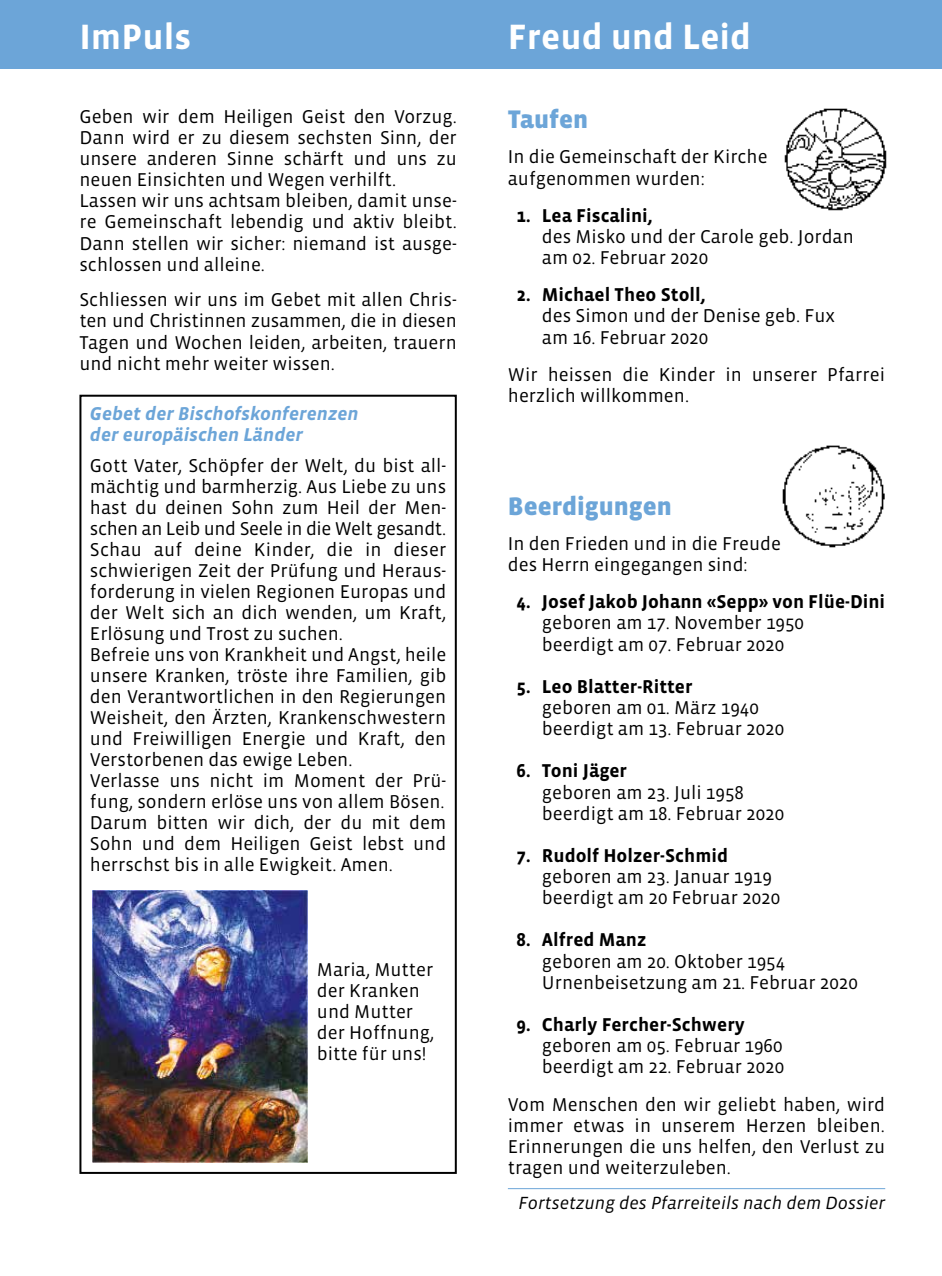
<style>
.page{position:relative;width:942px;height:1276px;background:#fff}
.page>*{position:absolute;margin:0;border:0;box-sizing:border-box;transform-origin:0 0}
.t1{font:700 36px "Vista Sans";color:#fff}
.t2{font:900 26px "Vista Sans";color:#6ca5d8}
.t3{font:19px/21.2px "Vista Sans";color:#000}
.t4{font:700 19px "Vista Sans";color:#000}
.t5{font:italic 700 19px/21px "Vista Sans";color:#6ca5d8}
.t6{font:italic 18px "Vista Sans";color:#000}
</style>
<div class="page">
<div style="left:79px;top:395px;width:377px;height:779px;border:2px solid #000"></div>
<div style="left:0;top:0;width:941px;height:68px;background:#6ca5d8"></div>
<img style="left:93px;top:890px;width:214px;height:272px">
<img style="left:784px;top:108px;width:103px;height:103px">
<img style="left:782px;top:445px;width:103px;height:103px">
<hr style="left:507px;top:1188px;width:377px;height:1px;background:#6ca5d8">
<h1 class="t1" style="left:79px;top:19px;width:113px">ImPuls</h1>
<h1 class="t1" style="left:507px;top:19px;width:245px">Freud und Leid</h1>
<p class="t3" style="left:79px;top:106px;width:379px">Geben wir dem Heiligen Geist den Vorzug.<br>Dann wird er zu diesem sechsten Sinn, der unsere anderen Sinne schärft und uns zu neuen Einsichten und Wegen verhilft.<br>Lassen wir uns achtsam bleiben, damit unse&shy;re Gemeinschaft lebendig und aktiv bleibt.<br>Dann stellen wir sicher: niemand ist ausge&shy;schlossen und alleine.</p>
<p class="t3" style="left:79px;top:290px;width:379px;text-align:justify">Schliessen wir uns im Gebet mit allen Chris&shy;ten und Christinnen zusammen, die in diesen Tagen und Wochen leiden, arbeiten, trauern und nicht mehr weiter wissen.</p>
<p class="t5" style="left:90px;top:404px;width:270px">Gebet der Bischofskonferenzen der europäischen Länder</p>
<p class="t3" style="left:90px;top:456px;width:358px">Gott Vater, Schöpfer der Welt, du bist all&shy;mächtig und barmherzig. Aus Liebe zu uns hast du deinen Sohn zum Heil der Men&shy;schen an Leib und Seele in die Welt gesandt.<br>Schau auf deine Kinder, die in dieser schwierigen Zeit der Prüfung und Heraus&shy;forderung in vielen Regionen Europas und der Welt sich an dich wenden, um Kraft, Erlösung und Trost zu suchen.<br>Befreie uns von Krankheit und Angst, heile unsere Kranken, tröste ihre Familien, gib den Verantwortlichen in den Regierungen Weisheit, den Ärzten, Krankenschwestern und Freiwilligen Energie und Kraft, den Verstorbenen das ewige Leben.<br>Verlasse uns nicht im Moment der Prü-- fung, sondern erlöse uns von allem Bösen.<br>Darum bitten wir dich, der du mit dem Sohn und dem Heiligen Geist lebst und herrschst bis in alle Ewigkeit. Amen.</p>
<p class="t3" style="left:317px;top:959px;width:119px">Maria, Mutter der Kranken und Mutter der Hoffnung, bitte für uns!</p>
<h2 class="t2" style="left:507px;top:106px;width:82px">Taufen</h2>
<p class="t3" style="left:507px;top:147px;width:261px">In die Gemeinschaft der Kirche aufgenommen wurden:</p>
<p class="t4" style="left:516px;top:206px;width:138px">1. Lea Fiscalini,</p>
<p class="t3" style="left:541px;top:226px;width:313px">des Misko und der Carole geb. Jordan am 02. Februar 2020</p>
<p class="t4" style="left:516px;top:285px;width:191px">2. Michael Theo Stoll,</p>
<p class="t3" style="left:541px;top:306px;width:294px">des Simon und der Denise geb. Fux am 16. Februar 2020</p>
<p class="t3" style="left:507px;top:364px;width:378px">Wir heissen die Kinder in unserer Pfarrei herzlich willkommen.</p>
<h2 class="t2" style="left:507px;top:492px;width:165px">Beerdigungen</h2>
<p class="t3" style="left:507px;top:533px;width:274px">In den Frieden und in die Freude des Herrn eingegangen sind:</p>
<p class="t4" style="left:516px;top:592px;width:370px">4. Josef Jakob Johann «Sepp» von Flüe-Dini</p>
<p class="t3" style="left:541px;top:613px;width:263px">geboren am 17. November 1950 beerdigt am 07. Februar 2020</p>
<p class="t4" style="left:516px;top:677px;width:178px">5. Leo Blatter-Ritter</p>
<p class="t3" style="left:541px;top:697px;width:244px">geboren am 01. März 1940 beerdigt am 13. Februar 2020</p>
<p class="t4" style="left:516px;top:761px;width:112px">6. Toni Jäger</p>
<p class="t3" style="left:541px;top:782px;width:244px">geboren am 23. Juli 1958 beerdigt am 18. Februar 2020</p>
<p class="t4" style="left:516px;top:846px;width:213px">7. Rudolf Holzer-Schmid</p>
<p class="t3" style="left:541px;top:866px;width:240px">geboren am 23. Januar 1919 beerdigt am 20 Februar 2020</p>
<p class="t4" style="left:516px;top:930px;width:131px">8. Alfred Manz</p>
<p class="t3" style="left:541px;top:951px;width:317px">geboren am 20. Oktober 1954<br>Urnenbeisetzung am 21. Februar 2020</p>
<p class="t4" style="left:516px;top:1015px;width:230px">9. Charly Fercher-Schwery</p>
<p class="t3" style="left:541px;top:1035px;width:244px">geboren am 05. Februar 1960 beerdigt am 22. Februar 2020</p>
<p class="t3" style="left:507px;top:1094px;width:379px;text-align:justify">Vom Menschen den wir geliebt haben, wird immer etwas in unserem Herzen bleiben.<br>Erinnerungen die uns helfen, den Verlust zu tragen und weiterzuleben.</p>
<p class="t6" style="left:518px;top:1193px;width:368px">Fortsetzung des Pfarreiteils nach dem Dossier</p>
</div>
